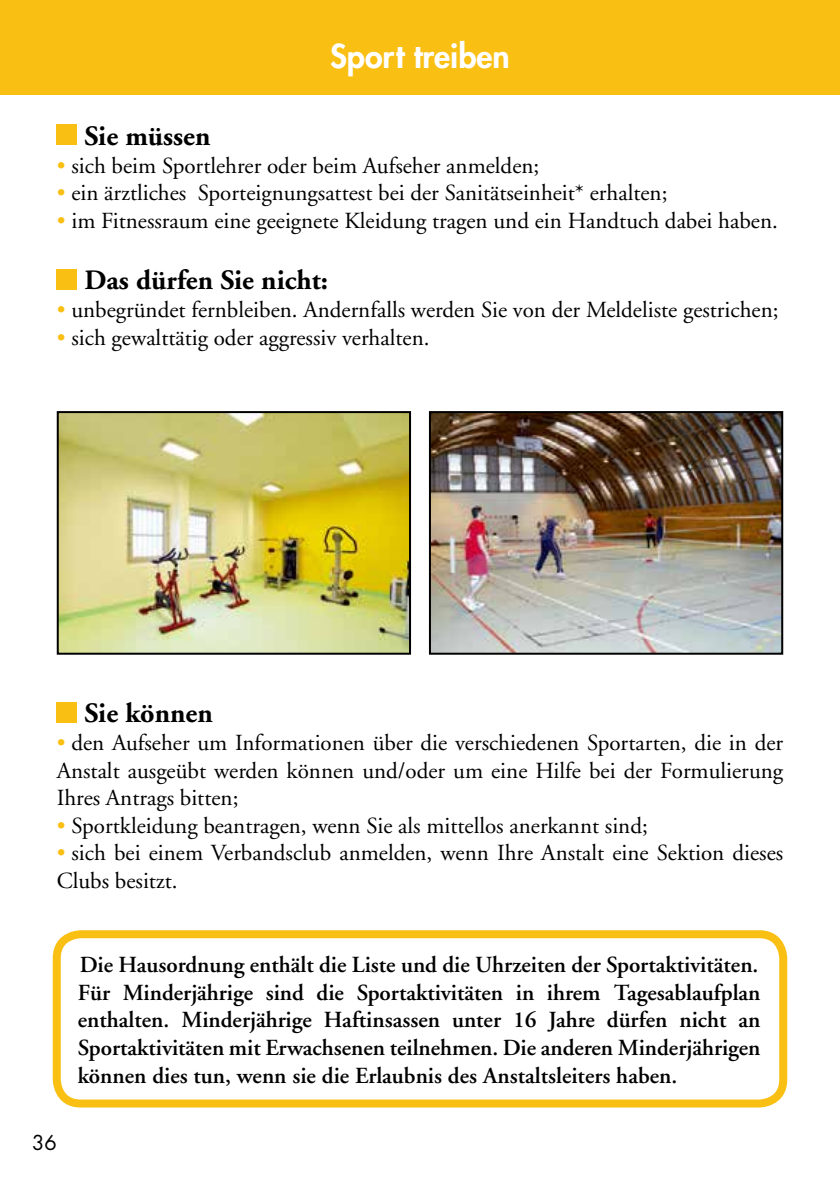
<style>
.page{position:relative;width:840px;height:1191px;background:#fff}
.page>*{position:absolute;margin:0;border:0;box-sizing:border-box;transform-origin:0 0}
.t1{font:800 32px "Futura";color:#fff}
.t2{font:700 28px "Adobe Garamond";color:#000}
.t3{font:23px/27.6px "Adobe Garamond";color:#000;text-align:justify}
.t4{font:600 23px/27.6px "Adobe Garamond";color:#000;text-align:justify}
.t5{font:20px "Futura";color:#000}
.s1{color:#fabf13}
</style>
<div class="page">
<div style="left:0;top:0;width:839px;height:94px;background:#fabf13"></div>
<div style="left:57px;top:269px;width:20px;height:20px;background:#fabf13"></div>
<img style="left:60px;top:414px;width:348px;height:237px">
<div style="left:57px;top:411px;width:354px;height:243px;border:2px solid #000"></div>
<img style="left:431px;top:414px;width:348px;height:237px">
<div style="left:428px;top:411px;width:354px;height:243px;border:2px solid #000"></div>
<div style="left:53px;top:930px;width:733px;height:177px;border:8px solid #fabf13;border-radius:24px"></div>
<div style="left:57px;top:125px;width:20px;height:20px;background:#fabf13"></div>
<div style="left:57px;top:702px;width:20px;height:20px;background:#fabf13"></div>
<h1 class="t1" style="left:330px;top:35px;width:181px">Sport treiben</h1>
<p class="t2" style="left:84px;top:121px;width:127px">Sie müssen</p>
<p class="t3" style="left:57px;top:152px;width:484px"><span class="s1">•</span> sich beim Sportlehrer oder beim Aufseher anmelden;</p>
<p class="t3" style="left:57px;top:180px;width:612px"><span class="s1">•</span> ein ärztliches Sporteignungsattest bei der Sanitätseinheit* erhalten;</p>
<p class="t3" style="left:57px;top:208px;width:722px"><span class="s1">•</span> im Fitnessraum eine geeignete Kleidung tragen und ein Handtuch dabei haben.</p>
<p class="t2" style="left:84px;top:265px;width:245px">Das dürfen Sie nicht:</p>
<p class="t3" style="left:57px;top:296px;width:723px"><span class="s1">•</span> unbegründet fernbleiben. Andernfalls werden Sie von der Meldeliste gestrichen;</p>
<p class="t3" style="left:57px;top:324px;width:374px"><span class="s1">•</span> sich gewalttätig oder aggressiv verhalten.</p>
<p class="t2" style="left:84px;top:698px;width:130px">Sie können</p>
<p class="t3" style="left:57px;top:729px;width:727px"><span class="s1">•</span> den Aufseher um Informationen über die verschiedenen Sportarten, die in der Anstalt ausgeübt werden können und/oder um eine Hilfe bei der Formulierung Ihres Antrags bitten;</p>
<p class="t3" style="left:57px;top:812px;width:592px"><span class="s1">•</span> Sportkleidung beantragen, wenn Sie als mittellos anerkannt sind;</p>
<p class="t3" style="left:57px;top:840px;width:727px"><span class="s1">•</span> sich bei einem Verbandsclub anmelden, wenn Ihre Anstalt eine Sektion dieses<br>Clubs besitzt.</p>
<p class="t5" style="left:32px;top:1129px;width:26px">36</p>
<p class="t4" style="left:78px;top:951px;width:684px">Die Hausordnung enthält die Liste und die Uhrzeiten der Sportaktivitäten.<br>Für Minderjährige sind die Sportaktivitäten in ihrem Tagesablaufplan enthalten. Minderjährige Haftinsassen unter 16 Jahre dürfen nicht an Sportaktivitäten mit Erwachsenen teilnehmen. Die anderen Minderjährigen können dies tun, wenn sie die Erlaubnis des Anstaltsleiters haben.</p>
</div>
